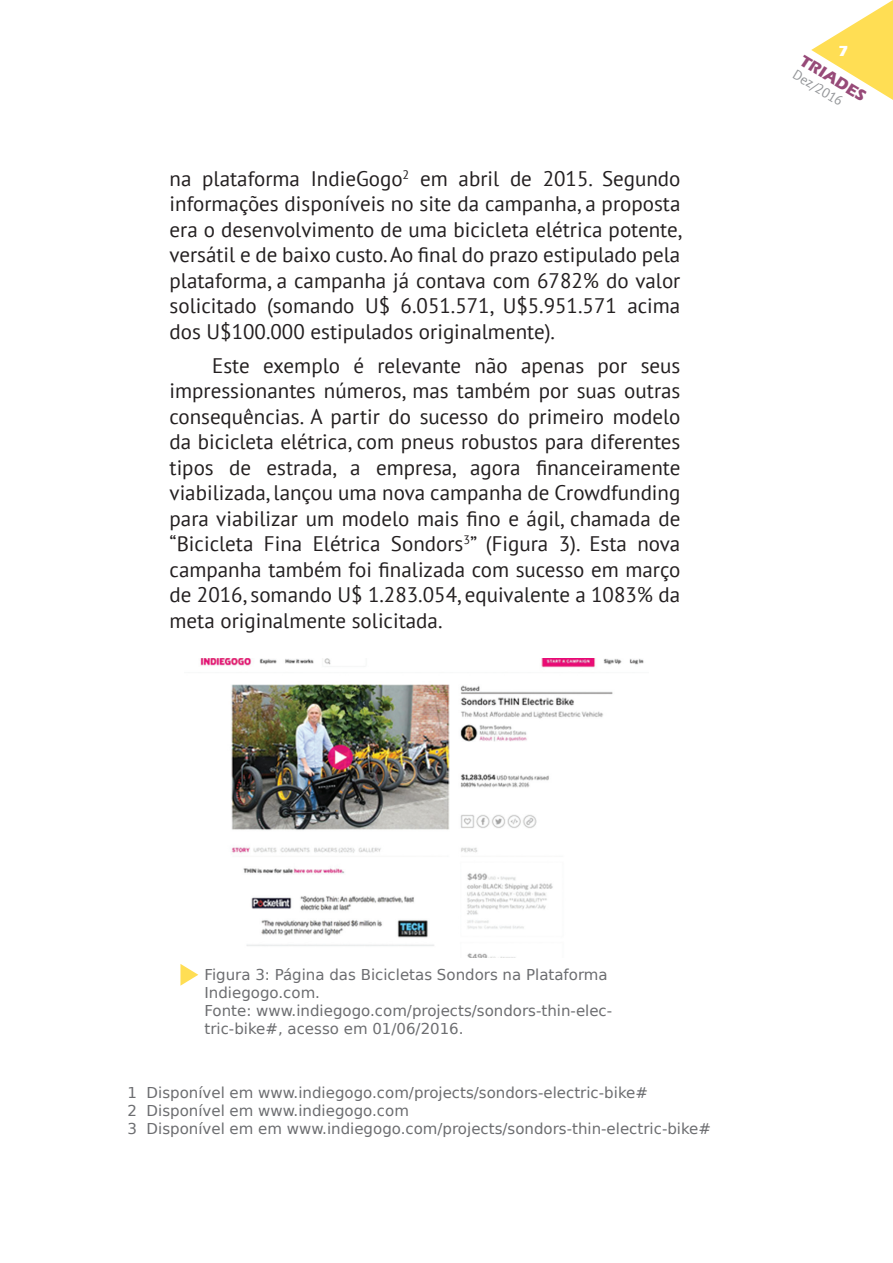
<style>
.page{position:relative;width:893px;height:1263px;background:#fff}
.page>*{position:absolute;margin:0;border:0;box-sizing:border-box;transform-origin:0 0}
.Texto{font:21px/25.5px "PT Sans";color:#231f20;text-align:justify}
.t1{font:700 16.5px "Eras ITC";color:#974a78}
.Nota_de_rodapé{font:15px "DejaVu Sans";color:#6c6d70}
.Legenda{font:15px/18px "DejaVu Sans";color:#6c6d70}
.t2{font:700 15px "Eras ITC";color:#fff}
.t3{font:13.5px "PT Sans";color:#939598}
</style>
<div class="page">
<svg style="left:811px;top:0;width:82px;height:100px"></svg>
<svg style="left:180px;top:964px;width:18px;height:22px"></svg>
<img style="left:200px;top:658px;width:444px;height:299px">
<p class="Texto" style="left:170px;top:165px;width:514px">na plataforma IndieGogo<sup>2</sup> em abril de 2015. Segundo informações disponíveis no site da campanha, a proposta era o desenvolvimento de uma bicicleta elétrica potente, versátil e de baixo custo. Ao final do prazo estipulado pela plataforma, a campanha já contava com 6782% do valor solicitado (somando U$ 6.051.571, U$5.951.571 acima dos U$100.000 estipulados originalmente).</p>
<p class="Texto" style="left:170px;top:352px;width:512px;text-indent:43px">Este exemplo é relevante não apenas por seus impressionantes números, mas também por suas outras consequências. A partir do sucesso do primeiro modelo da bicicleta elétrica, com pneus robustos para diferentes tipos de estrada, a empresa, agora financeiramente viabilizada, lançou uma nova campanha de Crowdfunding para viabilizar um modelo mais fino e ágil, chamada de “Bicicleta Fina Elétrica Sondors<sup>3</sup>” (Figura 3). Esta nova campanha também foi finalizada com sucesso em março de 2016, somando U$ 1.283.054, equivalente a 1083% da meta originalmente solicitada.</p>
<p class="t2" style="left:839px;top:42px;width:11px">7</p>
<p class="t3" style="left:799px;top:66px;width:57px;rotate:31deg">Dez/2016</p>
<p class="t1" style="left:806px;top:51px;width:75px;rotate:31deg">TRIADES</p>
<p class="Legenda" style="left:204px;top:965px;width:405px">Figura 3: Página das Bicicletas Sondors na Plataforma<br>Indiegogo.com.</p>
<p class="Legenda" style="left:204px;top:1001px;width:409px">Fonte: www.indiegogo.com/projects/sondors-thin-elec&shy;tric-bike#, acesso em 01/06/2016.</p>
<p class="Nota_de_rodapé" style="left:128px;top:1081px;width:522px">1 Disponível em www.indiegogo.com/projects/sondors-electric-bike#</p>
<p class="Nota_de_rodapé" style="left:128px;top:1099px;width:283px">2 Disponível em www.indiegogo.com</p>
<p class="Nota_de_rodapé" style="left:128px;top:1117px;width:585px">3 Disponível em em www.indiegogo.com/projects/sondors-thin-electric-bike#</p>
</div>
